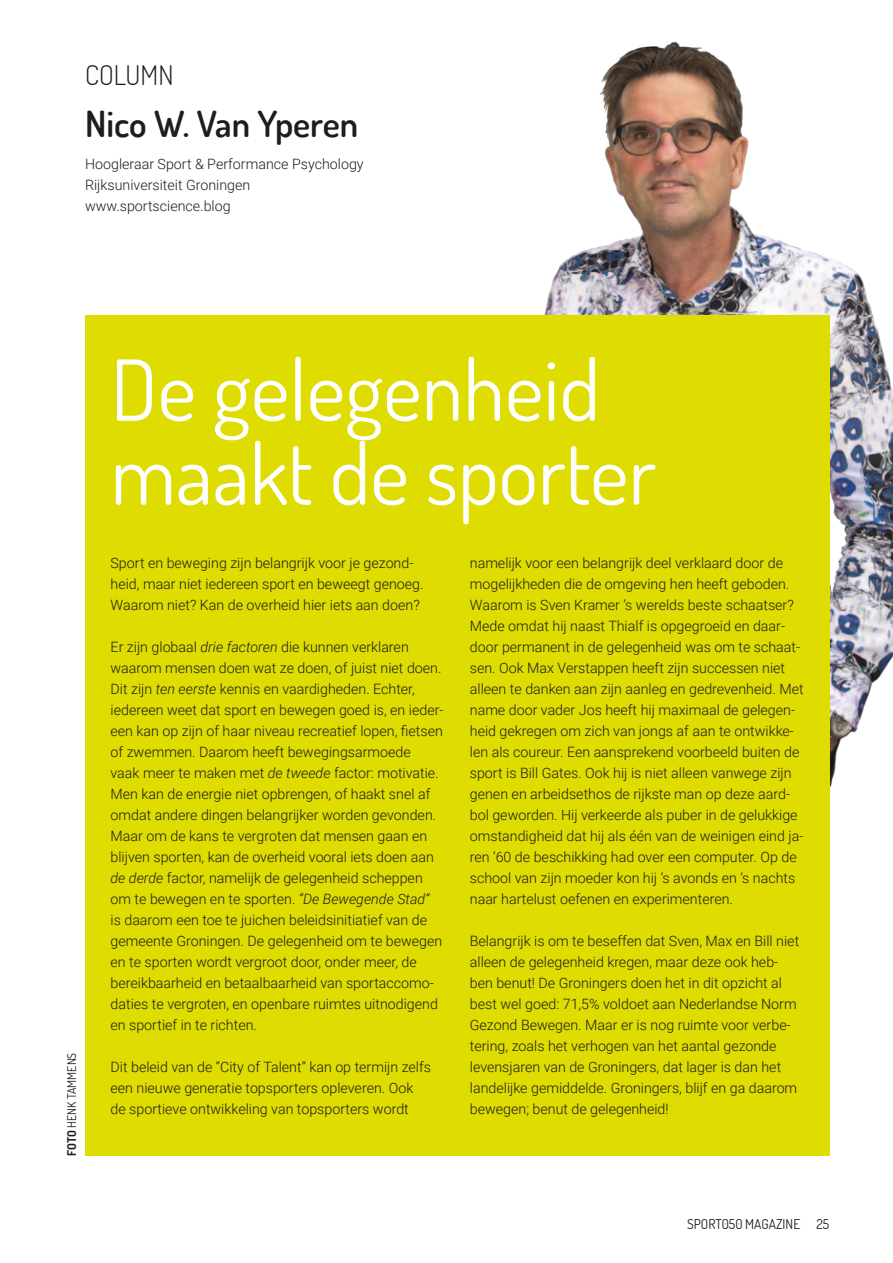
<style>
.page{position:relative;width:893px;height:1263px;background:#fff}
.page>*{position:absolute;margin:0;border:0;box-sizing:border-box;transform-origin:0 0}
.t1{font:84px/84px "Dosis";color:#fff}
.t2{font:600 36px "Dosis";color:#1d1d1b}
.t3{font:300 27px "Dosis";color:#1d1d1b}
.t4{font:300 14.25px/21px "Roboto";color:#1d1d1b}
.t5{font:13.5px "Dosis";color:#1d1d1b}
.t6{font:12px "Dosis";color:#1d1d1b}
.s1{font-weight:700}
.s2{font-style:italic}
</style>
<div class="page">
<img style="left:385px;top:41px;width:508px;height:746px">
<div style="left:85px;top:316px;width:744px;height:840px;background:#dedc00"></div>
<h3 class="t3" style="left:85px;top:57px;width:90px">COLUMN</h3>
<h2 class="t2" style="left:85px;top:101px;width:275px">Nico W. Van Yperen</h2>
<p class="t4" style="left:85px;top:153px;width:280px">Hoogleraar Sport &amp; Performance Psychology<br>Rijksuniversiteit Groningen www.sportscience.blog</p>
<p class="t6" style="left:64px;top:1156px;width:104px;rotate:-90deg"><span class="s1">foto</span> hen k tammens</p>
<h1 class="t1" style="left:111px;top:346px;width:547px">De gelegenheid maakt de sporter</h1>
<p class="t4" style="left:111px;top:552px;width:314px">Sport en beweging zijn belangrijk voor je gezond&shy;heid, maar niet iedereen sport en beweegt genoeg.<br>Waarom niet? Kan de overheid hier iets aan doen?</p>
<p class="t4" style="left:111px;top:636px;width:335px">Er zijn globaal <span class="s2">drie factoren</span> die kunnen verklaren waarom mensen doen wat ze doen, of juist niet doen.<br>Dit zijn <span class="s2">ten eerste</span> kennis en vaardigheden. Echter, iedereen weet dat sport en bewegen goed is, en ieder&shy;een kan op zijn of haar niveau recreatief lopen, fietsen of zwemmen. Daarom heeft bewegingsarmoede<br>vaak meer te maken met <span class="s2">de tweede</span> factor: motivatie.<br>Men kan de energie niet opbrengen, of haakt snel af omdat andere dingen belangrijker worden gevonden.<br>Maar om de kans te vergroten dat mensen gaan en blijven sporten, kan de overheid vooral iets doen aan <span class="s2">de derde</span> factor, namelijk de gelegenheid scheppen om te bewegen en te sporten. <span class="s2">“De Bewegende Stad”<br></span>is daarom een toe te juichen beleidsinitiatief van de gemeente Groningen. De gelegenheid om te bewegen en te sporten wordt vergroot door, onder meer, de bereikbaarheid en betaalbaarheid van sportaccomo&shy;daties te vergroten, en openbare ruimtes uitnodigend en sportief in te richten.</p>
<p class="t4" style="left:111px;top:1056px;width:322px">Dit beleid van de “City of Talent” kan op termijn zelfs een nieuwe generatie topsporters opleveren. Ook de sportieve ontwikkeling van topsporters wordt</p>
<p class="t4" style="left:470px;top:552px;width:335px">namelijk voor een belangrijk deel verklaard door de mogelijkheden die de omgeving hen heeft geboden.<br>Waarom is Sven Kramer ’s werelds beste schaatser?<br>Mede omdat hij naast Thialf is opgegroeid en daar&shy;door permanent in de gelegenheid was om te schaat&shy;sen. Ook Max Verstappen heeft zijn successen niet alleen te danken aan zijn aanleg en gedrevenheid. Met name door vader Jos heeft hij maximaal de gelegen&shy;heid gekregen om zich van jongs af aan te ontwikke&shy;len als coureur. Een aansprekend voorbeeld buiten de sport is Bill Gates. Ook hij is niet alleen vanwege zijn genen en arbeidsethos de rijkste man op deze aard&shy;bol geworden. Hij verkeerde als puber in de gelukkige omstandigheid dat hij als één van de weinigen eind ja&shy;ren ‘60 de beschikking had over een computer. Op de school van zijn moeder kon hij ’s avonds en ’s nachts naar hartelust oefenen en experimenteren.</p>
<p class="t4" style="left:470px;top:930px;width:331px">Belangrijk is om te beseffen dat Sven, Max en Bill niet alleen de gelegenheid kregen, maar deze ook heb&shy;ben benut! De Groningers doen het in dit opzicht al best wel goed: 71,5% voldoet aan Nederlandse Norm Gezond Bewegen. Maar er is nog ruimte voor verbe&shy;tering, zoals het verhogen van het aantal gezonde levensjaren van de Groningers, dat lager is dan het landelijke gemiddelde. Groningers, blijf en ga daarom bewegen; benut de gelegenheid!</p>
<p class="t5" style="left:687px;top:1215px;width:144px">SPORT050 MAGAZINE 25</p>
</div>
